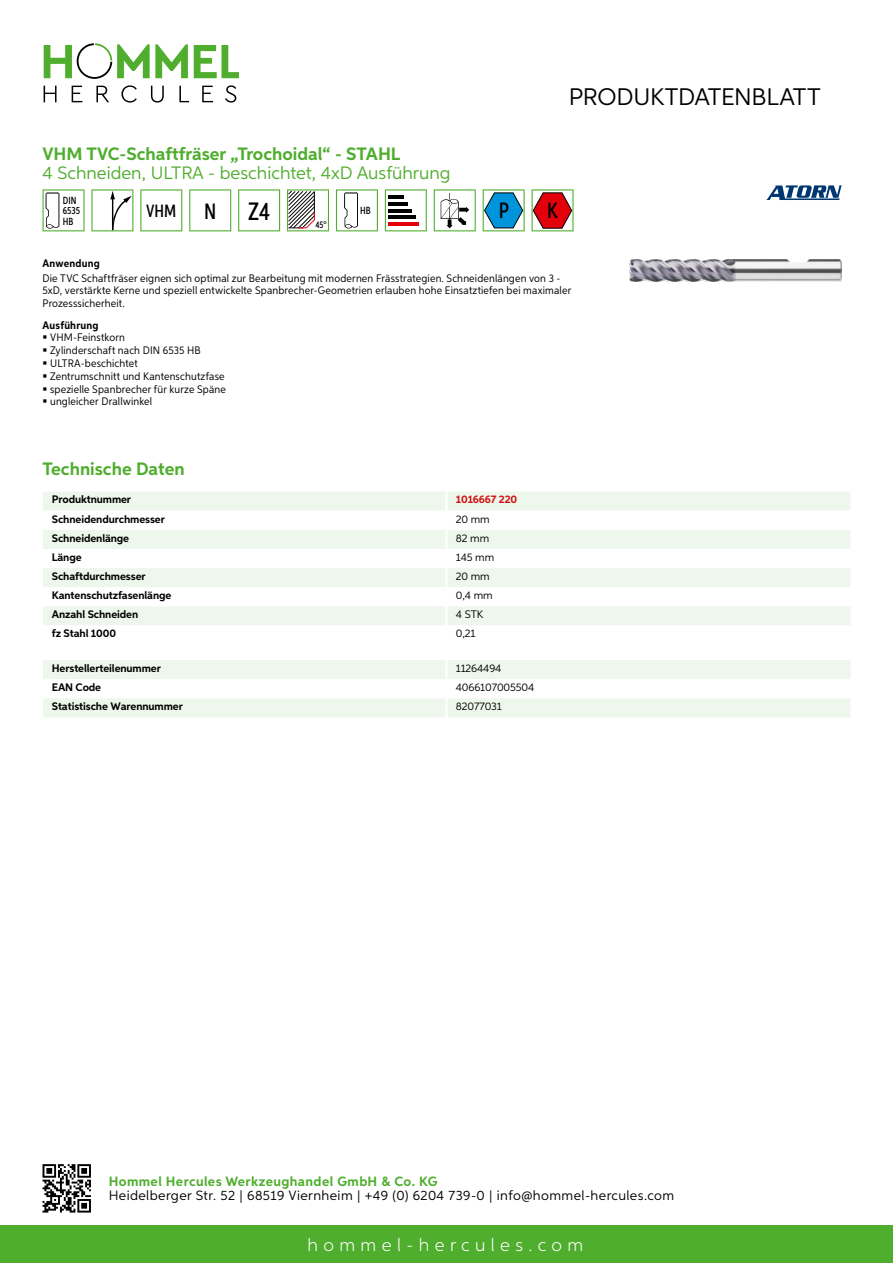
<style>
.page{position:relative;width:893px;height:1263px;background:#fff}
.page>*{position:absolute;margin:0;border:0;box-sizing:border-box;transform-origin:0 0}
.t1{font:500 25.2px "Aspira XX Nar";color:#000}
.t2{font:24px "Aspira";letter-spacing:-.01em;color:#000}
.t3{font:500 22.2px "Aspira XX Nar";color:#000}
.t4{font:700 18px "Aspira";color:#50ae2f}
.t5{font:18px "Aspira";color:#50ae2f}
.t6{font:300 18px "Aspira";letter-spacing:.3em;color:#fff}
.t7{font:500 17.85px "Aspira XX Nar";color:#000}
.t8{font:13.5px "Aspira";letter-spacing:.03em;color:#000}
.t9{font:700 13.5px "Aspira";letter-spacing:.03em;color:#50ae2f}
.t10{font:10.95px/12.8px "Aspira Nar";letter-spacing:.015em;color:#000}
.t11{font:700 10.95px "Aspira";letter-spacing:-.01em;color:#000}
.t12{font:10.95px "Aspira";letter-spacing:-.01em;color:#000}
.t13{font:700 10.95px "Aspira Nar";letter-spacing:.02em;color:#000}
.t14{font:700 10.95px "Aspira";letter-spacing:-.01em;color:#cd1013}
.t15{font:500 10.35px/10.4px "Aspira XX Nar";color:#000}
.t16{font:500 9.6px "Aspira XX Nar";color:#000}
.s1{font-size:22.2px}
</style>
<div class="page">
<div style="left:0;top:1226px;width:893px;height:37px;background:#50ae2f"></div>
<svg style="left:43px;top:1164px;width:48px;height:48px"></svg>
<svg style="left:194px;top:45px;width:45px;height:33px"></svg>
<svg style="left:44px;top:43px;width:144px;height:36px"></svg>
<svg style="left:44px;top:86px;width:13px;height:16px"></svg>
<svg style="left:72px;top:86px;width:10px;height:16px"></svg>
<svg style="left:96px;top:86px;width:13px;height:16px"></svg>
<svg style="left:121px;top:85px;width:16px;height:18px"></svg>
<svg style="left:151px;top:86px;width:13px;height:17px"></svg>
<svg style="left:179px;top:86px;width:10px;height:16px"></svg>
<svg style="left:202px;top:86px;width:11px;height:16px"></svg>
<svg style="left:225px;top:85px;width:11px;height:18px"></svg>
<div style="left:43px;top:492px;width:807px;height:18px;background:#eef7eb"></div>
<svg style="left:43px;top:530px;width:807px;height:95px;fill:#eef7eb"></svg>
<hr style="left:445px;top:491px;width:3px;height:20px;background:#fff">
<hr style="left:445px;top:530px;width:3px;height:19px;background:#fff">
<hr style="left:445px;top:549px;width:3px;height:19px;background:#fff">
<hr style="left:445px;top:568px;width:3px;height:19px;background:#fff">
<hr style="left:445px;top:587px;width:3px;height:19px;background:#fff">
<hr style="left:445px;top:606px;width:3px;height:19px;background:#fff">
<svg style="left:43px;top:660px;width:807px;height:57px"></svg>
<hr style="left:445px;top:698px;width:3px;height:19px;background:#fff">
<svg style="left:43px;top:189px;width:42px;height:42px"></svg>
<svg style="left:91px;top:189px;width:42px;height:42px"></svg>
<svg style="left:140px;top:189px;width:42px;height:42px"></svg>
<svg style="left:189px;top:189px;width:42px;height:42px"></svg>
<svg style="left:238px;top:189px;width:42px;height:42px"></svg>
<svg style="left:287px;top:189px;width:42px;height:42px"></svg>
<svg style="left:336px;top:189px;width:42px;height:42px"></svg>
<svg style="left:385px;top:189px;width:42px;height:42px"></svg>
<hr style="left:388px;top:196px;width:16px;height:3px;background:#000">
<hr style="left:388px;top:202px;width:20px;height:4px;background:#000">
<hr style="left:388px;top:209px;width:23px;height:3px;background:#000">
<hr style="left:388px;top:216px;width:27px;height:3px;background:#000">
<hr style="left:388px;top:222px;width:31px;height:4px;background:#e3000b">
<svg style="left:434px;top:189px;width:42px;height:42px"></svg>
<svg style="left:483px;top:189px;width:42px;height:42px"></svg>
<svg style="left:532px;top:189px;width:42px;height:42px"></svg>
<img style="left:629px;top:259px;width:213px;height:22px">
<svg style="left:766px;top:185px;width:76px;height:15px"></svg>
<h2 class="t2" style="left:569px;top:82px;width:253px">Produktdatenblatt</h2>
<h3 class="t4" style="left:43px;top:142px;width:359px">VHM TVC-Schaftfräser „Trochoidal“ - STAHL</h3>
<h3 class="t5" style="left:43px;top:162px;width:120px">4 Schneiden, ULTRA</h3>
<h3 class="t5" style="left:208px;top:162px;width:244px">- beschichtet, 4xD Ausführung</h3>
<p class="t15" style="left:63px;top:195px;width:19px">DIN<br>6535<br>HB</p>
<h3 class="t7" style="left:146px;top:200px;width:72px">VHM <span class="s1">N</span></h3>
<h1 class="t1" style="left:248px;top:196px;width:23px">Z4</h1>
<p class="t16" style="left:315px;top:219px;width:13px">45°</p>
<p class="t15" style="left:360px;top:205px;width:12px">HB</p>
<h3 class="t3" style="left:499px;top:197px;width:12px">P</h3>
<h3 class="t3" style="left:547px;top:197px;width:12px">K</h3>
<p class="t13" style="left:43px;top:257px;width:59px">Anwendung</p>
<p class="t10" style="left:43px;top:273px;width:530px;line-height:12px">Die TVC Schaftfräser eignen sich optimal zur Bearbeitung mit modernen Frässtrategien. Schneidenlängen von 3 -<br>5xD, verstärkte Kerne und speziell entwickelte Spanbrecher-Geometrien erlauben hohe Einsatztiefen bei maximaler<br>Prozesssicherheit.</p>
<p class="t13" style="left:43px;top:318px;width:58px">Ausführung</p>
<p class="t10" style="left:50px;top:331px;width:177px">VHM-Feinstkorn<br>Zylinderschaft nach DIN 6535 HB<br>ULTRA-beschichtet<br>Zentrumschnitt und Kantenschutzfase spezielle Spanbrecher für kurze Späne ungleicher Drallwinkel</p>
<h3 class="t4" style="left:43px;top:457px;width:144px">Technische Daten</h3>
<p class="t11" style="left:52px;top:493px;width:81px">Produktnummer</p>
<p class="t14" style="left:456px;top:493px;width:63px">1016667 220</p>
<p class="t11" style="left:52px;top:512px;width:115px">Schneidendurchmesser</p>
<p class="t12" style="left:456px;top:512px;width:35px">20 mm</p>
<p class="t11" style="left:52px;top:531px;width:79px">Schneidenlänge</p>
<p class="t12" style="left:456px;top:531px;width:35px">82 mm</p>
<p class="t11" style="left:52px;top:550px;width:31px">Länge</p>
<p class="t12" style="left:456px;top:550px;width:40px">145 mm</p>
<p class="t11" style="left:52px;top:569px;width:95px">Schaftdurchmesser</p>
<p class="t12" style="left:456px;top:569px;width:35px">20 mm</p>
<p class="t11" style="left:52px;top:589px;width:121px">Kantenschutzfasenlänge</p>
<p class="t12" style="left:456px;top:589px;width:38px">0,4 mm</p>
<p class="t11" style="left:52px;top:608px;width:88px">Anzahl Schneiden</p>
<p class="t12" style="left:456px;top:608px;width:23px">4 STK</p>
<p class="t11" style="left:52px;top:627px;width:66px">fz Stahl 1000</p>
<p class="t12" style="left:456px;top:627px;width:21px">0,21</p>
<p class="t11" style="left:52px;top:661px;width:111px">Herstellerteilenummer</p>
<p class="t12" style="left:456px;top:661px;width:47px">11264494</p>
<p class="t11" style="left:52px;top:680px;width:51px">EAN Code</p>
<p class="t12" style="left:456px;top:681px;width:80px">4066107005504</p>
<p class="t11" style="left:52px;top:700px;width:132px">Statistische Warennummer</p>
<p class="t12" style="left:456px;top:700px;width:48px">82077031</p>
<p class="t9" style="left:109px;top:1172px;width:330px">Hommel Hercules Werkzeughandel GmbH &amp; Co. KG</p>
<p class="t8" style="left:109px;top:1187px;width:567px">Heidelberger Str. 52 | 68519 Viernheim | +49 (0) 6204 739-0 | info@hommel-hercules.com</p>
<h3 class="t6" style="left:307px;top:1234px;width:277px">hommel-hercules.com</h3>
</div>
